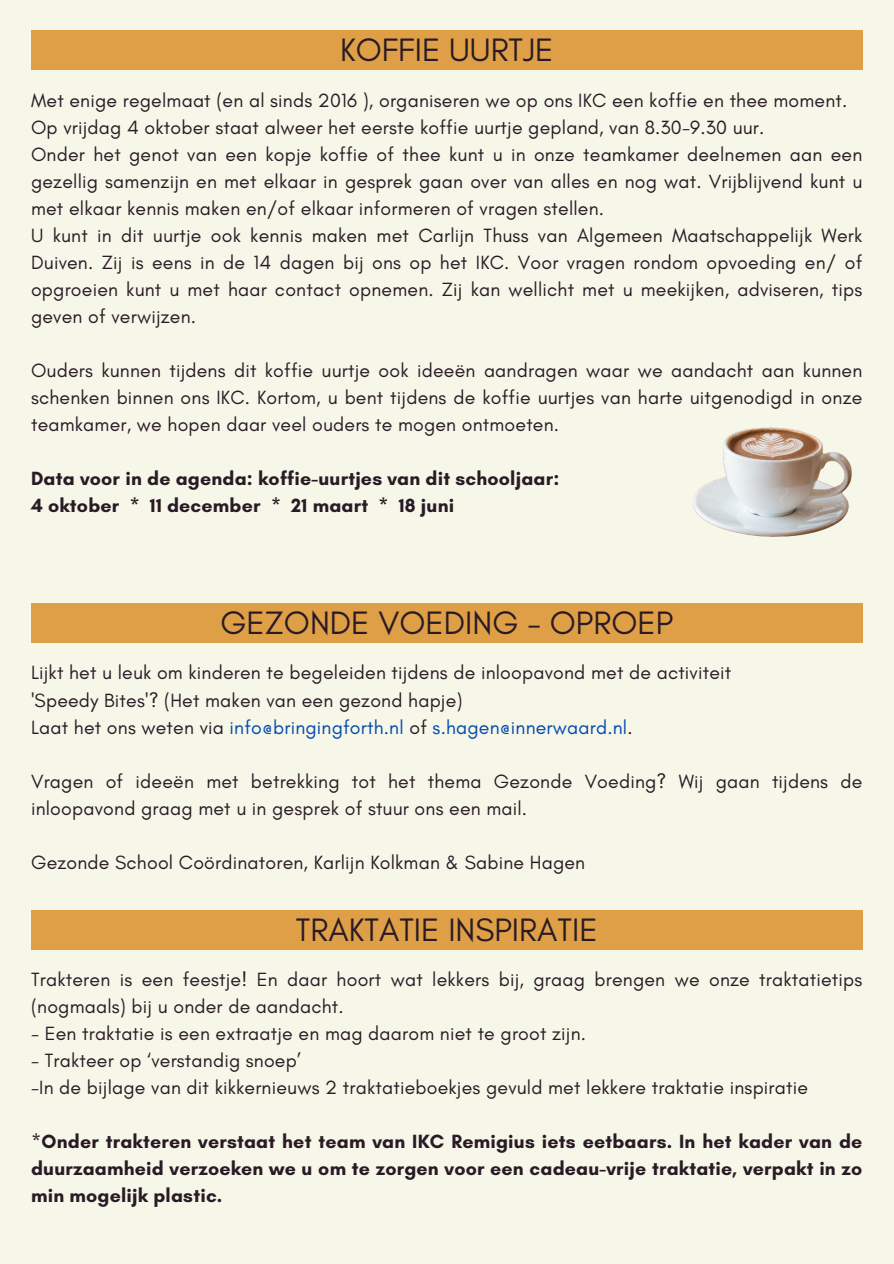
<style>
.page{position:relative;width:894px;height:1264px;background:#fff}
.page>*{position:absolute;margin:0;border:0;box-sizing:border-box;transform-origin:0 0}
.t1{font:33px "Glacial Indifference";color:#291b25}
.t2{font:19.5px/27px "Glacial Indifference";letter-spacing:.01em;color:#291b25;text-align:justify}
.t3{font:700 19.5px/27px "Glacial Indifference";letter-spacing:.01em;color:#291b25}
.t4{font:19.5px "Glacial Indifference";letter-spacing:.01em;color:#004aad}
.s1{color:#291b25}
.s2{font-weight:400}
</style>
<div class="page">
<div style="left:0;top:0;width:893px;height:1263px;background:#f6f6e9"></div>
<div style="left:31px;top:30px;width:831px;height:40px;background:#df9f46"></div>
<img style="left:693px;top:427px;width:158px;height:109px">
<div style="left:31px;top:603px;width:831px;height:40px;background:#df9f46"></div>
<div style="left:31px;top:910px;width:831px;height:40px;background:#df9f46"></div>
<p class="t1" style="left:340px;top:30px;width:215px">KOFFIE UURTJE</p>
<p class="t2" style="left:31px;top:86px;width:817px">Met enige regelmaat (en al sinds 2016 ), organiseren we op ons IKC een koffie en thee moment.</p>
<p class="t2" style="left:31px;top:113px;width:734px">Op vrijdag 4 oktober staat alweer het eerste koffie uurtje gepland, van 8.30-9.30 uur.</p>
<p class="t2" style="left:31px;top:140px;width:832px">Onder het genot van een kopje koffie of thee kunt u in onze teamkamer deelnemen aan een gezellig samenzijn en met elkaar in gesprek gaan over van alles en nog wat. Vrijblijvend kunt u met elkaar kennis maken en/of elkaar informeren of vragen stellen.</p>
<p class="t2" style="left:31px;top:221px;width:832px">U kunt in dit uurtje ook kennis maken met Carlijn Thuss van Algemeen Maatschappelijk Werk Duiven. Zij is eens in de 14 dagen bij ons op het IKC. Voor vragen rondom opvoeding en/ of opgroeien kunt u met haar contact opnemen. Zij kan wellicht met u meekijken, adviseren, tips geven of verwijzen.</p>
<h2 class="t2" style="left:31px;top:356px;width:832px">Ouders kunnen tijdens dit koffie uurtje ook ideeën aandragen waar we aandacht aan kunnen schenken binnen ons IKC. Kortom, u bent tijdens de koffie uurtjes van harte uitgenodigd in onze teamkamer, we hopen daar veel ouders te mogen ontmoeten.</h2>
<p class="t3" style="left:31px;top:464px;width:529px">Data voor in de agenda: koffie-uurtjes van dit schooljaar:<br>4 oktober * 11 december * 21 maart * 18 juni</p>
<p class="t1" style="left:220px;top:602px;width:454px">GEZONDE VOEDING - OPROEP</p>
<h1 class="t2" style="left:31px;top:659px;width:701px">Lijkt het u leuk om kinderen te begeleiden tijdens de inloopavond met de activiteit</h1>
<p class="t2" style="left:31px;top:686px;width:433px">'Speedy Bites'? (Het maken van een gezond hapje)</p>
<p class="t4" style="left:31px;top:715px;width:603px"><span class="s1">Laat het ons weten via</span> info@bringingforth.nl <span class="s1">of</span> s.hagen@innerwaard.nl<span class="s1">.</span></p>
<p class="t2" style="left:31px;top:767px;width:832px">Vragen of ideeën met betrekking tot het thema Gezonde Voeding? Wij gaan tijdens de inloopavond graag met u in gesprek of stuur ons een mail.</p>
<p class="t2" style="left:31px;top:848px;width:555px">Gezonde School Coördinatoren, Karlijn Kolkman &amp; Sabine Hagen</p>
<h1 class="t1" style="left:296px;top:909px;width:303px">TRAKTATIE INSPIRATIE</h1>
<p class="t2" style="left:31px;top:965px;width:832px">Trakteren is een feestje! En daar hoort wat lekkers bij, graag brengen we onze traktatietips (nogmaals) bij u onder de aandacht.</p>
<p class="t2" style="left:31px;top:1019px;width:556px">- Een traktatie is een extraatje en mag daarom niet te groot zijn.</p>
<p class="t2" style="left:31px;top:1046px;width:271px">- Trakteer op ‘verstandig snoep’</p>
<p class="t2" style="left:31px;top:1073px;width:778px">-In de bijlage van dit kikkernieuws 2 traktatieboekjes gevuld met lekkere traktatie inspiratie</p>
<p class="t3" style="left:31px;top:1127px;width:832px;text-align:justify"><span class="s2">*</span>Onder trakteren verstaat het team van IKC Remigius iets eetbaars. In het kader van de duurzaamheid verzoeken we u om te zorgen voor een cadeau-vrije traktatie, verpakt in zo min mogelijk plastic.</p>
</div>
